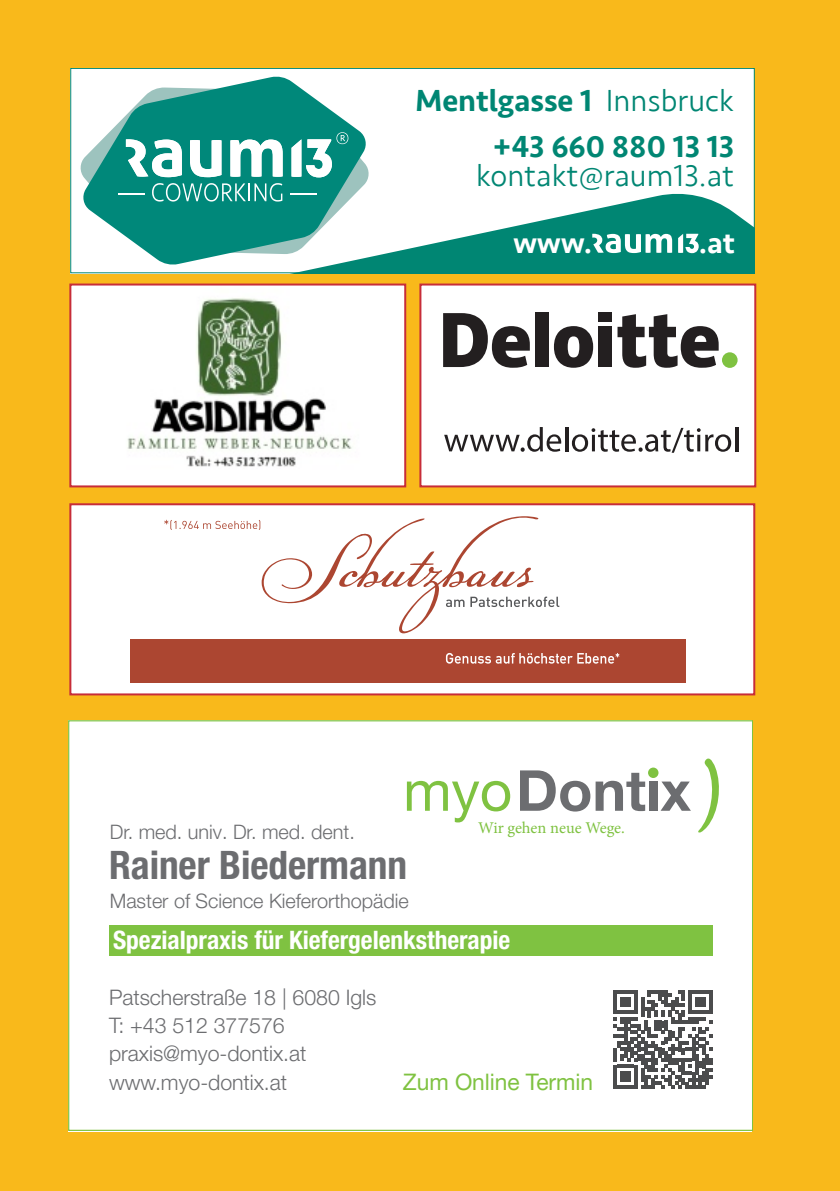
<style>
.page{position:relative;width:840px;height:1191px;background:#fff}
.page>*{position:absolute;margin:0;border:0;box-sizing:border-box;transform-origin:0 0}
.t1{font:700 condensed 39.4px "Helvetica Neue LT Pro";color:#6c6d70}
.t2{font:500 31.4px/45.8px "Seravek";color:#008673;text-align:right}
.t3{font:300 31.4px "Seravek";color:#008673}
.t4{font:500 30.2px "Seravek";color:#fff}
.t5{font:700 condensed 25.4px "Helvetica Neue LT Pro";color:#fff}
.t6{font:22.8px "Helvetica Neue LT Pro";color:#7fc241}
.t7{font:300 21.2px/28.4px "Helvetica Neue LT Pro";color:#6c6d70}
.t8{font:300 19.8px "Helvetica Neue LT Pro";color:#6c6d70}
.t9{font:16.4px "Minion Pro";letter-spacing:-.005em;color:#7fc241}
.s1{font-weight:300}
</style>
<div class="page">
<hr style="left:839px;top:0;width:1px;height:1191px;background:#f9b91b">
<div style="left:0;top:0;width:839px;height:1191px;background:#f9b91b"></div>
<div style="left:70px;top:284px;width:335px;height:202px;background:#fff"></div>
<img style="left:127px;top:298px;width:225px;height:169px">
<div style="left:69px;top:283px;width:337px;height:204px;border:2px solid #c72d39"></div>
<div style="left:70px;top:504px;width:683px;height:190px;background:#fff"></div>
<div style="left:130px;top:639px;width:555px;height:43px;background:#ac4631"></div>
<svg style="left:445px;top:653px;width:174px;height:10px"></svg>
<svg style="left:164px;top:516px;width:395px;height:117px"></svg>
<div style="left:69px;top:503px;width:685px;height:192px;border:2px solid #c72d39"></div>
<div style="left:68px;top:720px;width:683px;height:411px;background:#fff"></div>
<svg style="left:613px;top:990px;width:99px;height:98px"></svg>
<div style="left:109px;top:925px;width:602px;height:31px;background:#7fc241"></div>
<svg style="left:520px;top:770px;width:124px;height:41px"></svg>
<div style="left:649px;top:781px;width:8px;height:29px;background:#6c6d70"></div>
<svg style="left:661px;top:781px;width:29px;height:29px"></svg>
<svg style="left:406px;top:781px;width:104px;height:41px"></svg>
<svg style="left:698px;top:758px;width:21px;height:75px"></svg>
<svg style="left:647px;top:767px;width:11px;height:11px"></svg>
<div style="left:420px;top:284px;width:334px;height:202px;background:#fff"></div>
<div style="left:721px;top:352px;width:16px;height:16px;background:#7fc241;border-radius:50%"></div>
<div style="left:534px;top:313px;width:14px;height:54px;background:#231f20"></div>
<svg style="left:553px;top:326px;width:40px;height:42px"></svg>
<div style="left:598px;top:327px;width:13px;height:40px;background:#231f20"></div>
<div style="left:598px;top:313px;width:13px;height:9px;background:#231f20"></div>
<svg style="left:617px;top:314px;width:101px;height:54px"></svg>
<svg style="left:443px;top:313px;width:86px;height:55px"></svg>
<svg style="left:444px;top:427px;width:117px;height:25px"></svg>
<hr style="left:564px;top:427px;width:3px;height:24px;background:#231f20">
<svg style="left:571px;top:428px;width:159px;height:25px"></svg>
<hr style="left:734px;top:427px;width:3px;height:24px;background:#231f20">
<div style="left:419px;top:283px;width:336px;height:204px;border:2px solid #c72d39"></div>
<div style="left:70px;top:68px;width:683px;height:205px;background:#fff"></div>
<svg style="left:304px;top:193px;width:447px;height:78px;fill:#008673"></svg>
<div style="left:70px;top:68px;width:683px;height:205px;border:1px solid #008673"></div>
<svg style="left:81px;top:76px;width:286px;height:189px;fill:#00887a"></svg>
<svg style="left:126px;top:139px;width:56px;height:38px"></svg>
<svg style="left:190px;top:140px;width:31px;height:37px"></svg>
<svg style="left:230px;top:140px;width:52px;height:37px"></svg>
<svg style="left:152px;top:183px;width:130px;height:18px;background:#3fa59b"></svg>
<svg style="left:118px;top:193px;width:26px;height:1px"></svg>
<svg style="left:290px;top:193px;width:26px;height:1px"></svg>
<svg style="left:291px;top:132px;width:57px;height:45px"></svg>
<svg style="left:592px;top:234px;width:79px;height:19px"></svg>
<svg style="left:677px;top:234px;width:21px;height:19px"></svg>
<h2 class="t2" style="left:415px;top:78px;width:320px">Mentlgasse 1 <span class="s1">Innsbruck </span>+43 660 880 13 13</h2>
<h2 class="t3" style="left:476px;top:157px;width:259px">kontakt@raum13.at</h2>
<h3 class="t4" style="left:513px;top:224px;width:80px">www.</h3>
<h3 class="t4" style="left:698px;top:224px;width:38px">.at</h3>
<p class="t8" style="left:110px;top:820px;width:246px">Dr. med. univ. Dr. med. dent.</p>
<h1 class="t1" style="left:109px;top:841px;width:299px">Rainer Biedermann</h1>
<p class="t8" style="left:110px;top:888px;width:300px">Master of Science Kieferorthopädie</p>
<p class="t9" style="left:478px;top:816px;width:148px">Wir gehen neue Wege.</p>
<p class="t5" style="left:113px;top:925px;width:398px">Spezialpraxis für Kiefergelenkstherapie</p>
<p class="t7" style="left:109px;top:982px;width:269px">Patscherstraße 18 | 6080 Igls<br>T: +43 512 377576 praxis@myo-dontix.at www.myo-dontix.at</p>
<p class="t6" style="left:402px;top:1067px;width:191px">Zum Online Termin</p>
</div>
